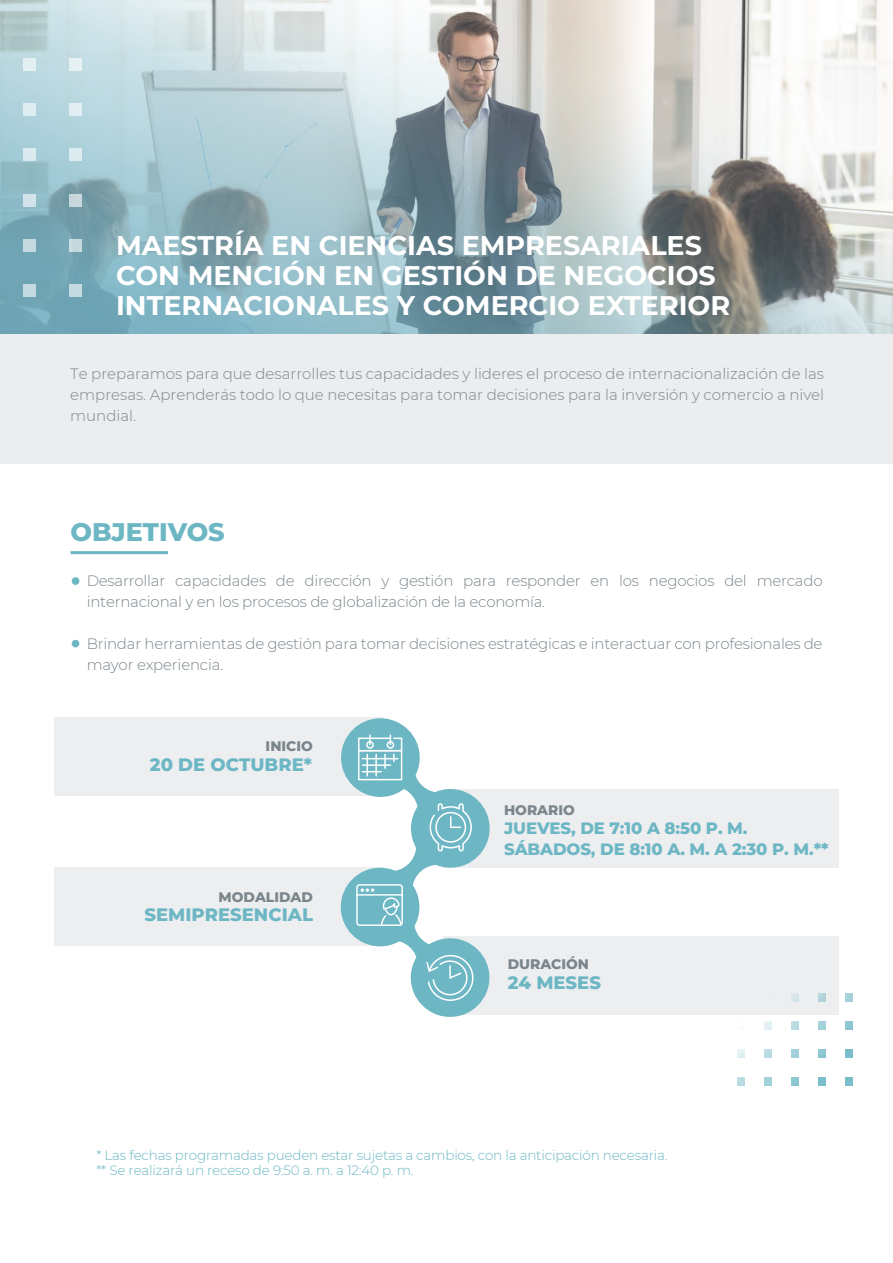
<style>
.page{position:relative;width:893px;height:1263px;background:#fff}
.page>*{position:absolute;margin:0;border:0;box-sizing:border-box;transform-origin:0 0}
.t1{font:700 27px/30px "Montserrat";color:#fff}
.t2{font:800 25.5px "Montserrat";color:#6db7c5}
.t3{font:800 18px "Montserrat";color:#6db7c5}
.t4{font:800 16.5px/21px "Montserrat";letter-spacing:-.005em;color:#6db7c5}
.t5{font:300 15px/21px "Montserrat";letter-spacing:-.015em;color:#7b868c}
.t6{font:800 13.95px "Montserrat";color:#7b868c}
.t7{font:300 13.5px/15px "Montserrat";letter-spacing:-.015em;color:#6db7c5}
</style>
<div class="page">
<svg style="left:0;top:0;width:893px;height:334px;background:#aec0c3"></svg>
<div style="left:0;top:334px;width:893px;height:130px;background:#ecedef"></div>
<hr style="left:70px;top:551px;width:98px;height:3px;background:#6db7c5">
<div style="left:23px;top:58px;width:13px;height:13px;background:#e4eff2"></div>
<div style="left:70px;top:58px;width:12px;height:13px;background:#e6f1f3"></div>
<div style="left:23px;top:103px;width:13px;height:13px;background:#dfedf1"></div>
<div style="left:70px;top:103px;width:12px;height:13px;background:#e1eef2"></div>
<div style="left:23px;top:148px;width:13px;height:13px;background:#daeaef"></div>
<div style="left:70px;top:148px;width:12px;height:13px;background:#dcebef"></div>
<div style="left:23px;top:194px;width:13px;height:12px;background:#d2e4e9"></div>
<div style="left:70px;top:194px;width:12px;height:12px;background:#c7d7db"></div>
<div style="left:23px;top:239px;width:13px;height:13px;background:#c5dae0"></div>
<div style="left:70px;top:239px;width:12px;height:13px;background:#c5d8de"></div>
<div style="left:23px;top:284px;width:13px;height:13px;background:#c5dae0"></div>
<div style="left:70px;top:284px;width:12px;height:13px;background:#c4dae0"></div>
<div style="left:72px;top:577px;width:7px;height:8px;background:#6db7c5;border-radius:50%"></div>
<div style="left:72px;top:640px;width:7px;height:7px;background:#6db7c5;border-radius:50%"></div>
<div style="left:444px;top:789px;width:395px;height:79px;background:#edeef0"></div>
<div style="left:54px;top:717px;width:329px;height:79px;background:#edeef0"></div>
<div style="left:54px;top:867px;width:329px;height:78px;background:#edeef0"></div>
<div style="left:444px;top:936px;width:395px;height:79px;background:#edeef0"></div>
<div style="left:341px;top:868px;width:78px;height:78px;background:#6db7c5;border-radius:50%"></div>
<div style="left:341px;top:718px;width:79px;height:79px;background:#6db7c5;border-radius:50%"></div>
<div style="left:411px;top:789px;width:79px;height:79px;background:#6db7c5;border-radius:50%"></div>
<div style="left:411px;top:938px;width:78px;height:79px;background:#6db7c5;border-radius:50%"></div>
<svg style="left:356px;top:734px;width:120px;height:267px"></svg>
<svg style="left:737px;top:1078px;width:8px;height:7px"></svg>
<svg style="left:737px;top:1050px;width:8px;height:7px"></svg>
<svg style="left:764px;top:1078px;width:8px;height:7px"></svg>
<svg style="left:764px;top:1050px;width:8px;height:7px"></svg>
<svg style="left:764px;top:1022px;width:8px;height:7px"></svg>
<svg style="left:791px;top:1078px;width:8px;height:7px"></svg>
<svg style="left:791px;top:1050px;width:8px;height:7px"></svg>
<svg style="left:791px;top:1022px;width:8px;height:7px"></svg>
<svg style="left:791px;top:994px;width:8px;height:7px"></svg>
<svg style="left:818px;top:1078px;width:8px;height:7px"></svg>
<svg style="left:818px;top:1050px;width:8px;height:7px"></svg>
<svg style="left:818px;top:1022px;width:8px;height:7px"></svg>
<svg style="left:818px;top:994px;width:8px;height:7px"></svg>
<svg style="left:845px;top:1078px;width:8px;height:7px"></svg>
<svg style="left:845px;top:1050px;width:8px;height:7px"></svg>
<svg style="left:845px;top:1022px;width:8px;height:7px"></svg>
<svg style="left:845px;top:994px;width:8px;height:7px"></svg>
<h1 class="t1" style="left:116px;top:229px;width:616px">MAESTRÍA EN CIENCIAS EMPRESARIALES<br>CON MENCIÓN EN GESTIÓN DE NEGOCIOS<br>INTERNACIONALES Y COMERCIO EXTERIOR</h1>
<p class="t5" style="left:70px;top:363px;width:755px;text-align:justify">Te preparamos para que desarrolles tus capacidades y lideres el proceso de internacionalización de las empresas. Aprenderás todo lo que necesitas para tomar decisiones para la inversión y comercio a nivel mundial.</p>
<h2 class="t2" style="left:70px;top:513px;width:156px">OBJETIVOS</h2>
<p class="t5" style="left:87px;top:570px;width:737px">Desarrollar capacidades de dirección y gestión para responder en los negocios del mercado internacional y en los procesos de globalización de la economía.</p>
<p class="t5" style="left:87px;top:633px;width:737px">Brindar herramientas de gestión para tomar decisiones estratégicas e interactuar con profesionales de mayor experiencia.</p>
<p class="t6" style="left:266px;top:735px;width:49px">INICIO</p>
<p class="t3" style="left:150px;top:751px;width:164px">20 DE OCTUBRE*</p>
<p class="t6" style="left:219px;top:886px;width:96px">MODALIDAD</p>
<p class="t3" style="left:144px;top:901px;width:170px">SEMIPRESENCIAL</p>
<p class="t6" style="left:504px;top:799px;width:72px">HORARIO</p>
<p class="t4" style="left:504px;top:817px;width:326px">JUEVES, DE 7:10 A 8:50 P. M.<br>SÁBADOS, DE 8:10 A. M. A 2:30 P. M.**</p>
<p class="t6" style="left:508px;top:954px;width:83px">DURACIÓN</p>
<p class="t3" style="left:508px;top:969px;width:95px">24 MESES</p>
<p class="t7" style="left:96px;top:1147px;width:572px">* Las fechas programadas pueden estar sujetas a cambios, con la anticipación necesaria. ** Se realizará un receso de 9:50 a. m. a 12:40 p. m.</p>
</div>
